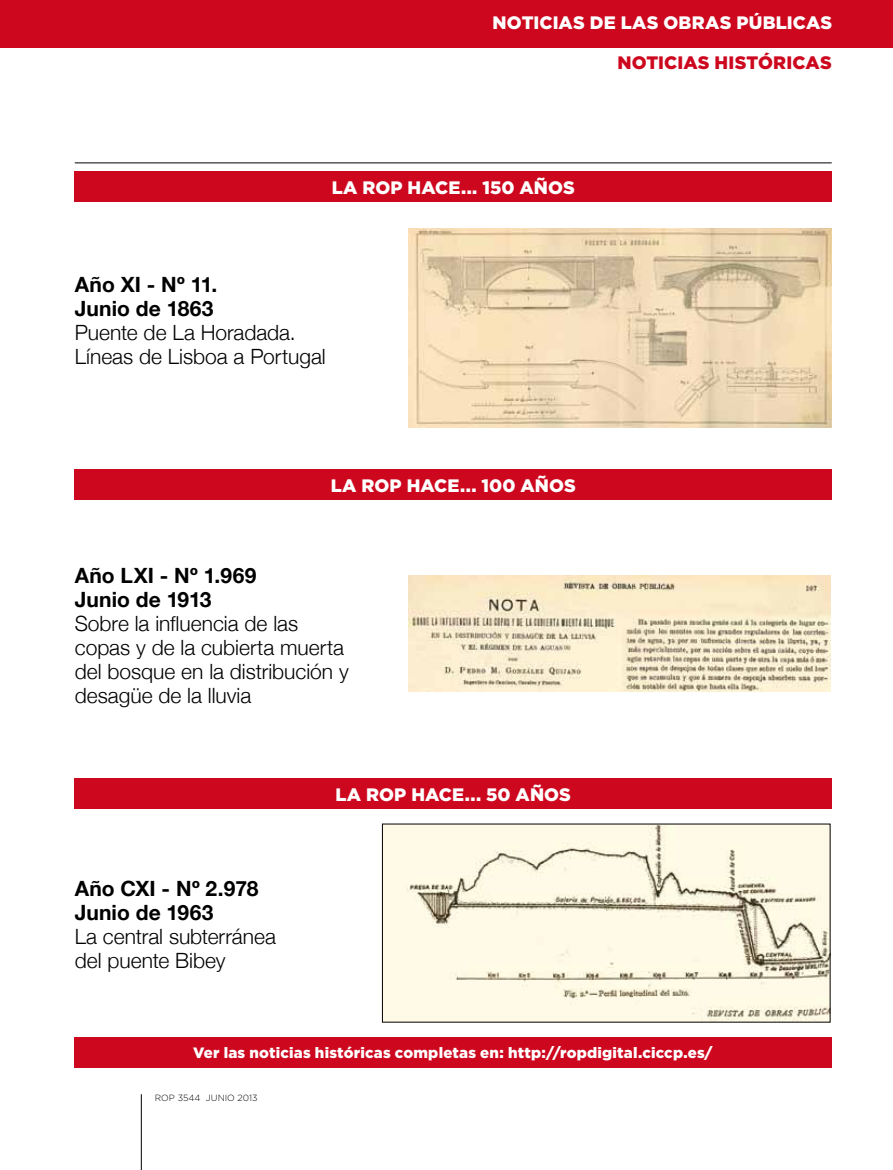
<style>
.page{position:relative;width:893px;height:1170px;background:#fff}
.page>*{position:absolute;margin:0;border:0;box-sizing:border-box;transform-origin:0 0}
.t1{font:300 21px/24px "Helvetica Neue";color:#000}
.t2{font:700 21px/24px "Helvetica Neue";letter-spacing:.005em;color:#000}
.t3{font:900 18px "Gotham";letter-spacing:.01em;color:#fff}
.t4{font:900 18px "Gotham";letter-spacing:.005em;color:#cd071e}
.t5{font:900 15px "Gotham";letter-spacing:.015em;color:#fff}
.t6{font:300 9px "Gotham";color:#000}
</style>
<div class="page">
<hr style="left:141px;top:1094px;width:1px;height:75px;background:#000">
<div style="left:0;top:0;width:893px;height:48px;background:#cd071e"></div>
<div style="left:75px;top:171px;width:757px;height:31px;background:#cd071e"></div>
<img style="left:409px;top:229px;width:422px;height:199px">
<div style="left:75px;top:469px;width:757px;height:31px;background:#cd071e"></div>
<img style="left:409px;top:575px;width:421px;height:116px">
<div style="left:75px;top:778px;width:757px;height:31px;background:#cd071e"></div>
<img style="left:384px;top:825px;width:444px;height:195px">
<hr style="left:75px;top:163px;width:757px;height:1px;background:#000">
<div style="left:74px;top:1036px;width:757px;height:31px;background:#cd071e"></div>
<p class="t3" style="left:493px;top:10px;width:341px">NOTICIAS DE LAS OBRAS PÚBLICAS</p>
<p class="t4" style="left:617px;top:51px;width:154px">NOTICIAS HISTóricas</p>
<p class="t3" style="left:332px;top:175px;width:231px">La ROP HACE... 150 años</p>
<p class="t2" style="left:75px;top:272px;width:144px">Año XI - Nº 11.<br>Junio de 1863</p>
<p class="t1" style="left:75px;top:320px;width:252px">Puente de La Horadada.<br>Líneas de Lisboa a Portugal</p>
<p class="t3" style="left:331px;top:473px;width:233px">La ROP HACE... 100 años</p>
<p class="t2" style="left:75px;top:563px;width:183px">Año LXI - Nº 1.969<br>Junio de 1913</p>
<p class="t1" style="left:75px;top:611px;width:275px">Sobre la influencia de las copas y de la cubierta muerta del bosque en la distribución y desagüe de la lluvia</p>
<p class="t2" style="left:75px;top:875px;width:185px">Año CXI - Nº 2.978<br>Junio de 1963</p>
<p class="t1" style="left:75px;top:923px;width:203px">La central subterránea del puente Bibey</p>
<p class="t3" style="left:335px;top:782px;width:223px">La ROP HACE... 50 años</p>
<p class="t5" style="left:193px;top:1042px;width:521px">Ver las noticias históricas completas en: http://ropdigital.ciccp.es/</p>
<p class="t6" style="left:155px;top:1092px;width:104px">ROP 3544 JUNIO 2013</p>
</div>
